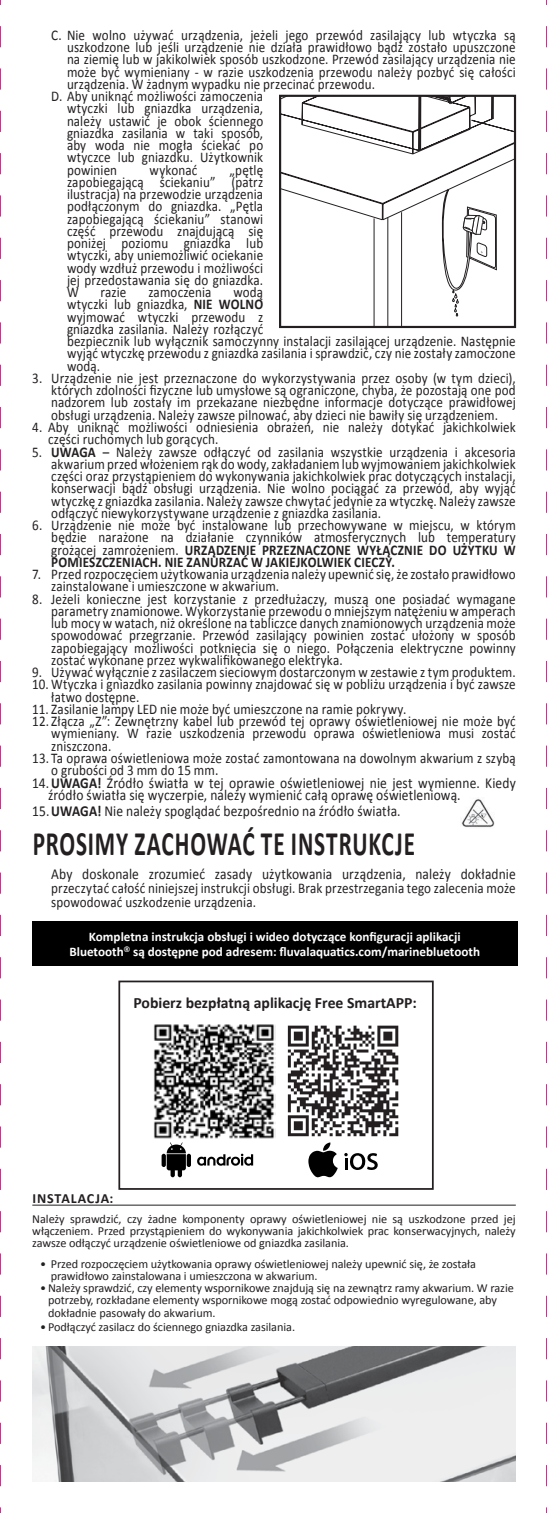
<style>
.page{position:relative;width:547px;height:1513px;background:#fff}
.page>*{position:absolute;margin:0;border:0;box-sizing:border-box;transform-origin:0 0}
.t1{font:700 34.3px "Calibri";letter-spacing:.035em;color:#231f20;scale:.68 1}
.t2{font:700 15.75px "Calibri";color:#231f20}
.t3{font:15.22px/12.2px "Calibri";letter-spacing:.01em;color:#231f20;scale:.88 1}
.t4{font:14.7px/12.2px "Calibri";letter-spacing:.01em;color:#231f20;text-align:justify;scale:.88 1}
.t5{font:700 14px "Calibri";letter-spacing:.055em;color:#231f20}
.t6{font:700 13.12px/15.8px "Calibri";color:#fff;text-align:center}
.t7{font:12.25px/12.2px "Calibri";letter-spacing:-.005em;color:#231f20}
.s1{font-weight:700}
.s2{font-size:15.22px}
</style>
<div class="page">
<hr style="left:32px;top:1204px;width:483px;height:1px;background:#231f20">
<img style="left:32px;top:1346px;width:483px;height:134px">
<div style="left:32px;top:921px;width:485px;height:44px;background:#000"></div>
<div style="left:118px;top:980px;width:315px;height:209px;border:2px solid #231f20"></div>
<img style="left:153px;top:1024px;width:122px;height:115px">
<svg style="left:288px;top:1025px;width:110px;height:111px"></svg>
<hr style="left:187px;top:1153px;width:4px;height:14px;background:#000;border-radius:2px">
<div style="left:161px;top:1153px;width:5px;height:14px;background:#000;border-radius:2px"></div>
<svg style="left:167px;top:1142px;width:19px;height:35px"></svg>
<svg style="left:197px;top:1153px;width:56px;height:12px"></svg>
<svg style="left:308px;top:1142px;width:29px;height:35px"></svg>
<svg style="left:344px;top:1153px;width:33px;height:17px"></svg>
<hr style="left:401px;top:212px;width:1px;height:115px;background:#231f20">
<hr style="left:387px;top:218px;width:1px;height:109px;background:#231f20">
<hr style="left:373px;top:218px;width:1px;height:109px;background:#231f20">
<svg style="left:282px;top:98px;width:231px;height:219px"></svg>
<div style="left:279px;top:95px;width:237px;height:233px;border:2px solid #231f20"></div>
<img style="left:461px;top:799px;width:34px;height:29px">
<svg style="left:0;top:0;width:1px;height:1512px"></svg>
<svg style="left:546px;top:0;width:1px;height:1512px"></svg>
<p class="t4" style="left:51px;top:29px;width:529px">C. Nie wolno używać urządzenia, jeżeli jego przewód zasilający lub wtyczka są</p>
<p class="t4" style="left:67px;top:41px;width:511px">uszkodzone lub jeśli urządzenie nie działa prawidłowo bądź zostało upuszczone</p>
<p class="t4" style="left:67px;top:53px;width:511px">na ziemię lub w jakikolwiek sposób uszkodzone. Przewód zasilający urządzenia nie</p>
<p class="t4" style="left:67px;top:66px;width:511px">może być wymieniany - w razie uszkodzenia przewodu należy pozbyć się całości</p>
<p class="t4" style="left:67px;top:78px;width:351px">urządzenia. W żadnym wypadku nie przecinać przewodu.</p>
<p class="t4" style="left:51px;top:90px;width:242px">D. Aby uniknąć możliwości zamoczenia</p>
<p class="t4" style="left:67px;top:102px;width:224px">wtyczki lub gniazdka urządzenia,</p>
<p class="t4" style="left:67px;top:115px;width:224px">należy ustawić je obok ściennego</p>
<p class="t4" style="left:67px;top:127px;width:224px">gniazdka zasilania w taki sposób,</p>
<p class="t4" style="left:67px;top:139px;width:224px">aby woda nie mogła ściekać po</p>
<p class="t4" style="left:67px;top:151px;width:224px">wtyczce lub gniazdku. Użytkownik</p>
<p class="t4" style="left:67px;top:164px;width:58px">powinien</p>
<p class="t4" style="left:149px;top:164px;width:56px">wykonać</p>
<p class="t4" style="left:67px;top:164px;width:224px;text-indent:163px">„pętlę zapobiegającą ściekaniu” (patrz ilustracja) na przewodzie urządzenia podłączonym do gniazdka. „Pętla zapobiegającą ściekaniu” stanowi część przewodu znajdującą się poniżej poziomu gniazdka lub wtyczki, aby uniemożliwić ociekanie wody wzdłuż przewodu i możliwości jej przedostawania się do gniazdka.<br>W</p>
<p class="t4" style="left:67px;top:286px;width:511px;text-align:left;text-indent:166px">wodą<br>wtyczki lub gniazdka, <span class="s1">NIE WOLNO<br></span>wyjmować wtyczki przewodu z<br>gniazdka zasilania. Należy rozłączyć<br>bezpiecznik lub wyłącznik samoczynny instalacji zasilającej urządzenie. Następnie wyjąć wtyczkę przewodu z gniazdka zasilania i sprawdzić, czy nie zostały zamoczone wodą.</p>
<p class="t4" style="left:51px;top:372px;width:529px;text-indent:-19px">3. Urządzenie nie jest przeznaczone do wykorzystywania przez osoby (w tym dzieci), których zdolności fizyczne lub umysłowe są ograniczone, chyba, że pozostają one pod nadzorem lub zostały im przekazane niezbędne informacje dotyczące prawidłowej obsługi urządzenia. Należy zawsze pilnować, aby dzieci nie bawiły się urządzeniem.</p>
<p class="t4" style="left:48px;top:421px;width:533px;text-indent:-16px">4. Aby uniknąć możliwości odniesienia obrażeń, nie należy dotykać jakichkolwiek części ruchomych lub gorących.</p>
<p class="t4" style="left:51px;top:445px;width:529px;text-indent:-19px">5. <span class="s1">UWAGA</span> – Należy zawsze odłączyć od zasilania wszystkie urządzenia i akcesoria akwarium przed włożeniem rąk do wody, zakładaniem lub wyjmowaniem jakichkolwiek części oraz przystąpieniem do wykonywania jakichkolwiek prac dotyczących instalacji, konserwacji bądź obsługi urządzenia. Nie wolno pociągać za przewód, aby wyjąć wtyczkę z gniazdka zasilania. Należy zawsze chwytać jedynie za wtyczkę. Należy zawsze odłączyć niewykorzystywane urządzenie z gniazdka zasilania.</p>
<p class="t4" style="left:51px;top:519px;width:529px;text-indent:-19px">6. Urządzenie nie może być instalowane lub przechowywane w miejscu, w którym będzie narażone na działanie czynników atmosferycznych lub temperatury grożącej zamrożeniem. <span class="s1">URZĄDZENIE PRZEZNACZONE WYŁĄCZNIE DO UŻYTKU W POMIESZCZENIACH. NIE ZANURZAĆ W JAKIEJKOLWIEK CIECZY.</span></p>
<p class="t4" style="left:51px;top:568px;width:529px;text-indent:-19px">7. Przed rozpoczęciem użytkowania urządzenia należy upewnić się, że zostało prawidłowo zainstalowane i umieszczone w akwarium.</p>
<p class="t4" style="left:51px;top:592px;width:529px;text-indent:-19px">8. Jeżeli konieczne jest korzystanie z przedłużaczy, muszą one posiadać wymagane parametry znamionowe. Wykorzystanie przewodu o mniejszym natężeniu w amperach lub mocy w watach, niż określone na tabliczce danych znamionowych urządzenia może spowodować przegrzanie. Przewód zasilający powinien zostać ułożony w sposób zapobiegający możliwości potknięcia się o niego. Połączenia elektryczne powinny zostać wykonane przez wykwalifikowanego elektryka.</p>
<p class="t4" style="left:32px;top:666px;width:550px">9. Używać wyłącznie z zasilaczem sieciowym dostarczonym w zestawie z tym produktem.</p>
<p class="t4" style="left:51px;top:678px;width:529px;text-indent:-19px">10. Wtyczka i gniazdko zasilania powinny znajdować się w pobliżu urządzenia i być zawsze łatwo dostępne.</p>
<p class="t4" style="left:32px;top:703px;width:426px">11. Zasilanie lampy LED nie może być umieszczone na ramie pokrywy.</p>
<p class="t4" style="left:51px;top:715px;width:529px;text-indent:-19px">12. Złącza „Z”: Zewnętrzny kabel lub przewód tej oprawy oświetleniowej nie może być wymieniany. W razie uszkodzenia przewodu oprawa oświetleniowa musi zostać zniszczona.</p>
<p class="t4" style="left:51px;top:752px;width:529px;text-indent:-19px">13. Ta oprawa oświetleniowa może zostać zamontowana na dowolnym akwarium z szybą o grubości od 3 mm do 15 mm<span class="s2">.</span></p>
<p class="t3" style="left:48px;top:776px;width:533px;text-indent:-16px">14.<span class="s1">UWAGA!</span> Źródło światła w tej oprawie oświetleniowej nie jest wymienne. Kiedy źródło światła się wyczerpie, należy wymienić całą oprawę oświetleniową.</p>
<p class="t3" style="left:32px;top:804px;width:420px">15.<span class="s1">UWAGA!</span> Nie należy spoglądać bezpośrednio na źródło światła.</p>
<h1 class="t1" style="left:33px;top:821px;width:563px">PROSIMY ZACHOWAĆ TE INSTRUKCJE</h1>
<p class="t3" style="left:51px;top:868px;width:529px">Aby doskonale zrozumieć zasady użytkowania urządzenia, należy dokładnie</p>
<p class="t4" style="left:51px;top:880px;width:529px;line-height:14px">przeczytać całość niniejszej instrukcji obsługi. Brak przestrzegania tego zalecenia może spowodować uszkodzenie urządzenia.</p>
<p class="t4" style="left:100px;top:286px;width:31px">razie</p>
<p class="t4" style="left:148px;top:286px;width:73px">zamoczenia</p>
<p class="t6" style="left:69px;top:928px;width:412px">Kompletna instrukcja obsługi i wideo dotyczące konfiguracji aplikacji<br>Bluetooth<sup>®</sup> są dostępne pod adresem: fluvalaquatics.com/marinebluetooth</p>
<p class="t2" style="left:133px;top:992px;width:285px">Pobierz bezpłatną aplikację Free SmartAPP:</p>
<p class="t5" style="left:33px;top:1189px;width:82px">INSTALACJA:</p>
<p class="t7" style="left:32px;top:1212px;width:485px;text-align:justify">Należy sprawdzić, czy żadne komponenty oprawy oświetleniowej nie są uszkodzone przed jej włączeniem. Przed przystąpieniem do wykonywania jakichkolwiek prac konserwacyjnych, należy zawsze odłączyć urządzenie oświetleniowe od gniazdka zasilania.</p>
<p class="t7" style="left:51px;top:1257px;width:426px;text-indent:-11px">• Przed rozpoczęciem użytkowania oprawy oświetleniowej należy upewnić się, że została prawidłowo zainstalowana i umieszczona w akwarium.</p>
<p class="t7" style="left:48px;top:1281px;width:467px;text-indent:-8px">•Należy sprawdzić, czy elementy wspornikowe znajdują się na zewnątrz ramy akwarium. W razie potrzeby, rozkładane elementy wspornikowe mogą zostać odpowiednio wyregulowane, aby dokładnie pasowały do akwarium.</p>
<p class="t7" style="left:40px;top:1320px;width:256px">• Podłączyć zasilacz do ściennego gniazdka zasilania.</p>
</div>
